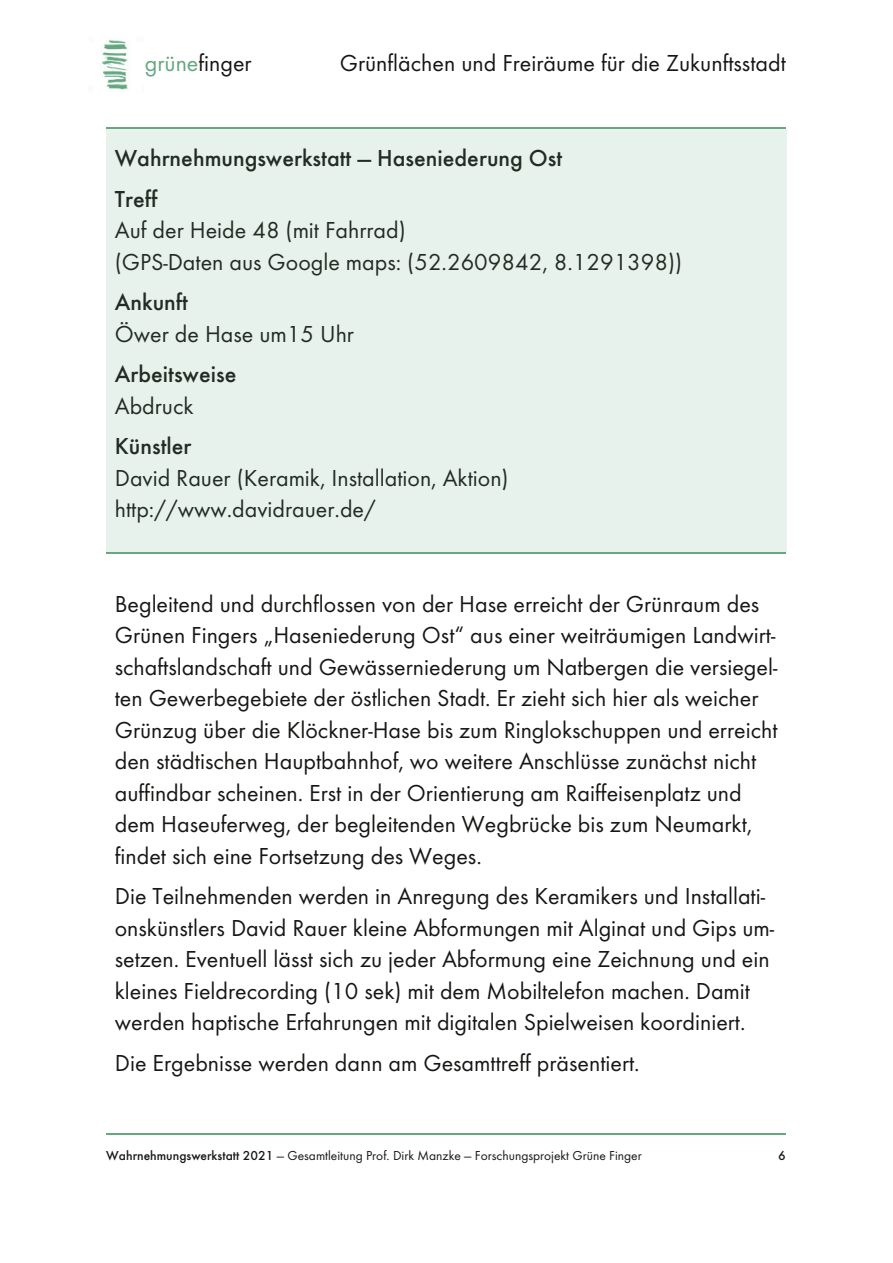
<style>
.page{position:relative;width:893px;height:1263px;background:#fff}
.page>*{position:absolute;margin:0;border:0;box-sizing:border-box;transform-origin:0 0}
.t1{font:24px/31.5px "Futura T";color:#181715}
.t2{font:500 24px/40.5px "Futura T";color:#181715}
.t3{font:13.5px "Futura T";color:#181715}
.t4{font:500 13.5px "Futura T";color:#181715}
.s1{color:#64a781}
.s2{font-weight:500}
</style>
<div class="page">
<img style="left:102px;top:40px;width:28px;height:50px">
<hr style="left:106px;top:128px;width:680px;height:1px;background:#64a781">
<hr style="left:106px;top:1133px;width:680px;height:2px;background:#64a781">
<div style="left:106px;top:129px;width:681px;height:424px;background:#e8f2ec"></div>
<hr style="left:106px;top:552px;width:680px;height:1px;background:#64a781">
<p class="t1" style="left:145px;top:50px;width:108px"><span class="s1">grüne</span>finger</p>
<p class="t1" style="left:340px;top:50px;width:447px">Grünflächen und Freiräume für die Zukunftsstadt</p>
<p class="t2" style="left:115px;top:141px;width:449px">Wahrnehmungswerkstatt — Haseniederung Ost<br>Treff</p>
<p class="t1" style="left:115px;top:217px;width:569px">Auf der Heide 48 (mit Fahrrad)<br>(GPS-Daten aus Google maps: (52.2609842, 8.1291398))</p>
<p class="t2" style="left:115px;top:285px;width:75px">Ankunft</p>
<p class="t1" style="left:115px;top:321px;width:241px">Öwer de Hase um15 Uhr</p>
<p class="t2" style="left:115px;top:357px;width:123px">Arbeitsweise</p>
<p class="t1" style="left:115px;top:393px;width:80px">Abdruck</p>
<p class="t2" style="left:115px;top:429px;width:78px">Künstler</p>
<p class="t1" style="left:115px;top:465px;width:395px">David Rauer (Keramik, Installation, Aktion) http://www.davidrauer.de/</p>
<p class="t1" style="left:115px;top:591px;width:664px">Begleitend und durchflossen von der Hase erreicht der Grünraum des Grünen Fingers „Haseniederung Ost“ aus einer weiträumigen Landwirt&shy;schaftslandschaft und Gewässerniederung um Natbergen die versiegel&shy;ten Gewerbegebiete der östlichen Stadt. Er zieht sich hier als weicher Grünzug über die Klöckner-Hase bis zum Ringlokschuppen und erreicht den städtischen Hauptbahnhof, wo weitere Anschlüsse zunächst nicht auffindbar scheinen. Erst in der Orientierung am Raiffeisenplatz und dem Haseuferweg, der begleitenden Wegbrücke bis zum Neumarkt, findet sich eine Fortsetzung des Weges.</p>
<p class="t1" style="left:115px;top:883px;width:661px">Die Teilnehmenden werden in Anregung des Keramikers und Installati&shy;onskünstlers David Rauer kleine Abformungen mit Alginat und Gips um&shy;setzen. Eventuell lässt sich zu jeder Abformung eine Zeichnung und ein kleines Fieldrecording (10 sek) mit dem Mobiltelefon machen. Damit werden haptische Erfahrungen mit digitalen Spielweisen koordiniert.</p>
<p class="t1" style="left:115px;top:1050px;width:526px">Die Ergebnisse werden dann am Gesamttreff präsentiert.</p>
<p class="t3" style="left:106px;top:1150px;width:537px"><span class="s2">Wahrnehmungswerkstatt 2021</span> — Gesamtleitung Prof. Dirk Manzke — Forschungsprojekt Grüne Finger</p>
<p class="t4" style="left:778px;top:1150px;width:9px">6</p>
</div>
